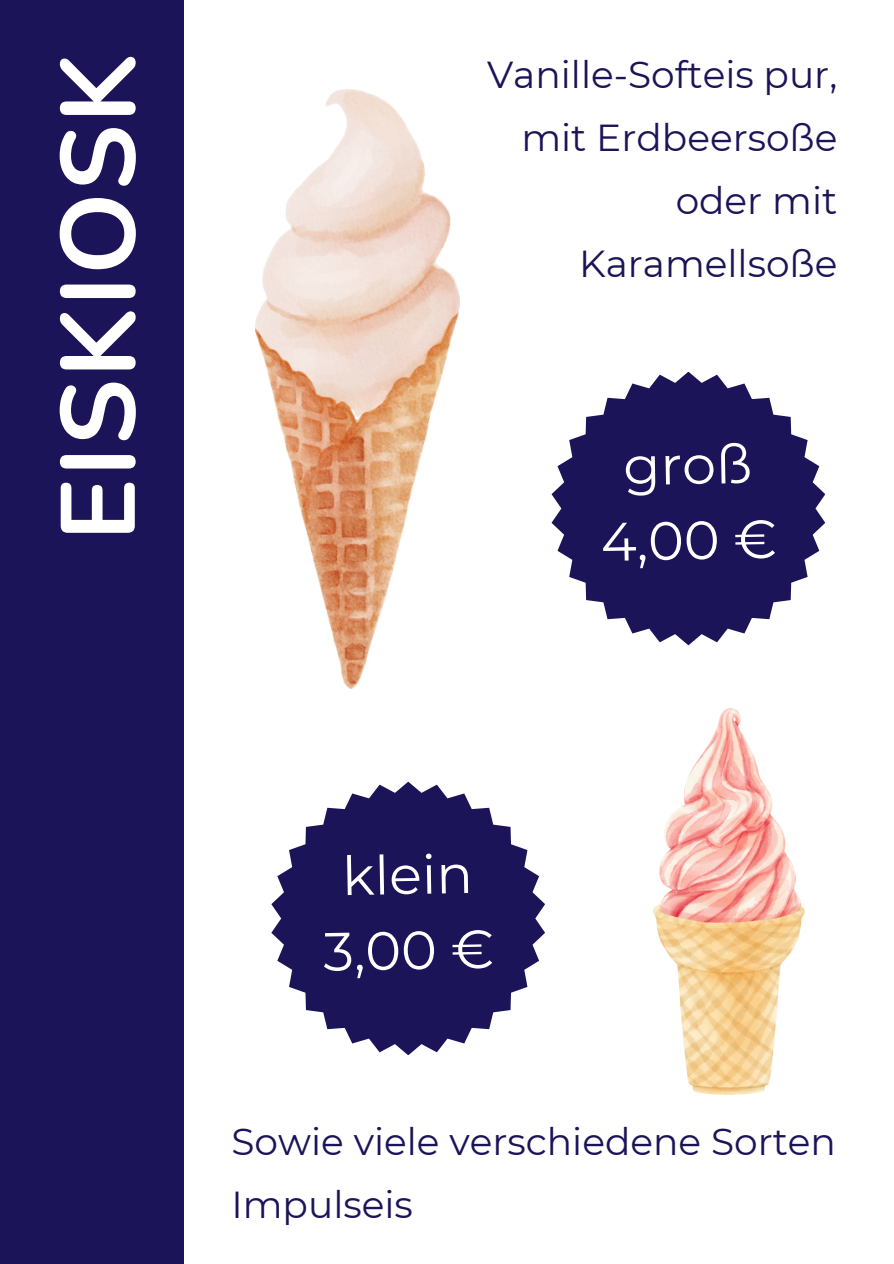
<style>
.page{position:relative;width:894px;height:1264px;background:#fff}
.page>*{position:absolute;margin:0;border:0;box-sizing:border-box;transform-origin:0 0}
.t1{font:700 105px "Nunito";letter-spacing:.015em;color:#fff}
.t2{font:54px/75.3px "Montserrat";color:#fff;text-align:center}
.t3{font:37.5px/63px "Montserrat";color:#1b1458;text-align:right}
</style>
<div class="page">
<img style="left:653px;top:708px;width:150px;height:386px">
<svg style="left:271px;top:781px;width:274px;height:274px;fill:#1b1458"></svg>
<svg style="left:551px;top:372px;width:274px;height:273px;fill:#1b1458"></svg>
<img style="left:255px;top:89px;width:204px;height:599px">
<div style="left:0;top:0;width:183px;height:1263px;background:#1b1458"></div>
<p class="t1" style="left:29px;top:541px;width:489px;rotate:-90deg">EISKIOSK</p>
<p class="t3" style="left:487px;top:43px;width:351px">Vanille-Softeis pur, mit Erdbeersoße oder mit<br>Karamellsoße</p>
<h2 class="t2" style="left:598px;top:428px;width:178px;rotate:-1deg">groß<br>4,00 €</h2>
<h2 class="t2" style="left:321px;top:838px;width:172px;rotate:-1deg">klein<br>3,00 €</h2>
<p class="t3" style="left:231px;top:1109px;width:606px;text-align:left">Sowie viele verschiedene Sorten<br>Impulseis</p>
</div>
